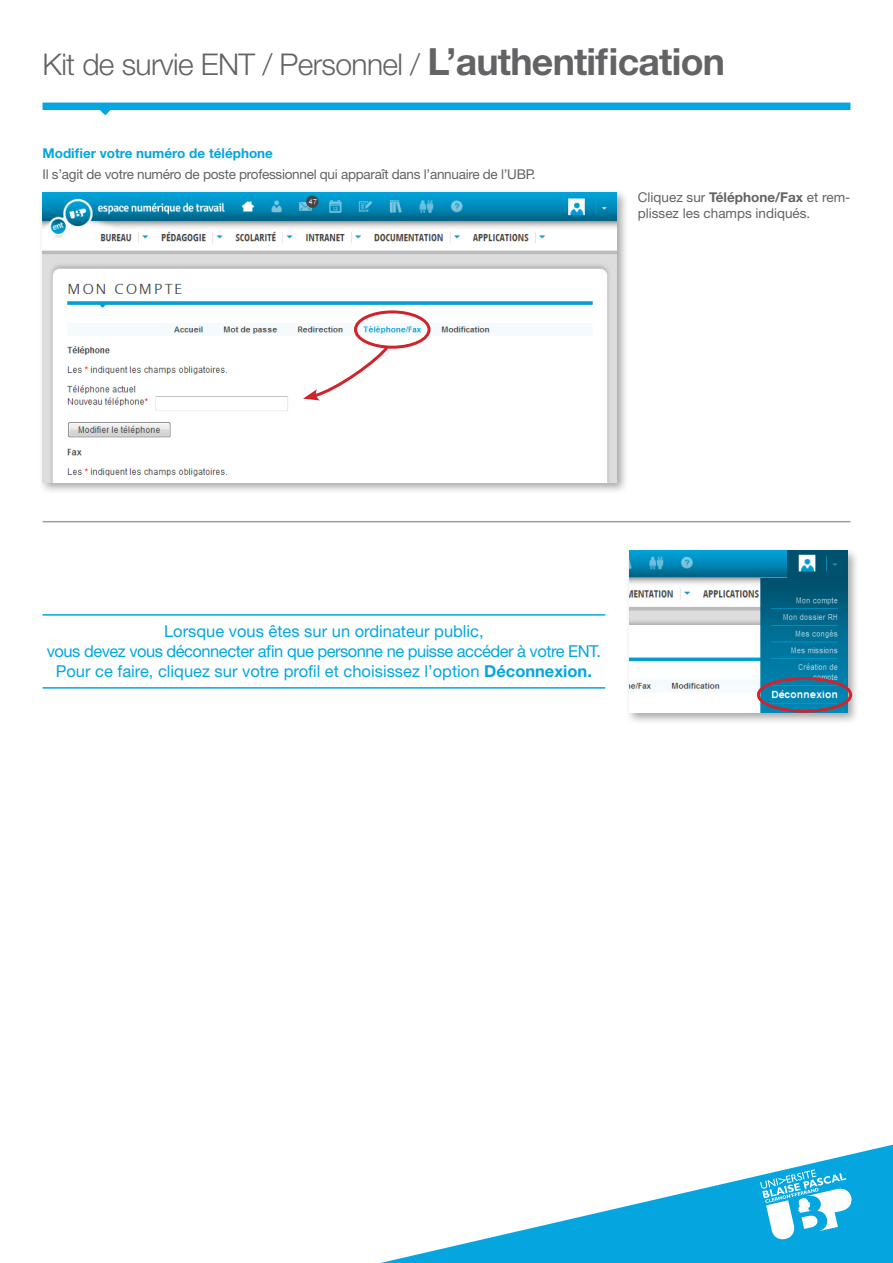
<style>
.page{position:relative;width:893px;height:1263px;background:#fff}
.page>*{position:absolute;margin:0;border:0;box-sizing:border-box;transform-origin:0 0}
.t1{font:300 30px "Helvetica Neue LT Std";letter-spacing:-.02em;color:#636366}
.t2{font:16.5px/19.8px "Helvetica Neue LT Std";letter-spacing:-.03em;color:#05a6e0;text-align:center}
.t3{font:16.5px "Helvetica Neue LT Std";color:#05a6e0}
.t4{font:13.5px "Helvetica Neue LT Std";letter-spacing:-.02em;color:#636366}
.t5{font:13.5px/16.2px "Helvetica Neue LT Std";color:#636366}
.t6{font:700 13.5px "Helvetica Neue LT Std";color:#05a6e0}
.s1{font-weight:700;font-size:37.5px}
.s2{font-weight:700}
</style>
<div class="page">
<div style="left:43px;top:103px;width:807px;height:7px;background:#05a6e0"></div>
<svg style="left:97px;top:110px;width:16px;height:5px"></svg>
<svg style="left:380px;top:1145px;width:513px;height:118px"></svg>
<svg style="left:760px;top:1169px;width:91px;height:70px"></svg>
<hr style="left:43px;top:614px;width:562px;height:2px;background:#05a6e0">
<hr style="left:43px;top:687px;width:562px;height:2px;background:#05a6e0">
<div style="left:625px;top:547px;width:235px;height:178px;background:#231f20;opacity:.4"></div>
<img style="left:629px;top:551px;width:218px;height:162px">
<div style="left:757px;top:677px;width:95px;height:36px;border:3px solid #d1232a;border-radius:50%"></div>
<div style="left:39px;top:188px;width:590px;height:307px;background:#231f20;opacity:.4"></div>
<img style="left:43px;top:192px;width:574px;height:291px">
<div style="left:354px;top:310px;width:77px;height:39px;border:3px solid #d1232a;border-radius:50%"></div>
<svg style="left:303px;top:343px;width:88px;height:57px"></svg>
<hr style="left:43px;top:521px;width:807px;height:1px;background:#9d9fa2">
<h1 class="t1" style="left:43px;top:46px;width:684px">Kit de survie ENT / Personnel / <span class="s1">L’authentification</span></h1>
<p class="t6" style="left:43px;top:145px;width:232px">Modifier votre numéro de téléphone</p>
<p class="t4" style="left:43px;top:166px;width:494px">Il s’agit de votre numéro de poste professionnel qui apparaît dans l’annuaire de l’UBP.</p>
<p class="t5" style="left:638px;top:189px;width:214px">Cliquez sur <span class="s2">Téléphone/Fax</span> et rem&shy;plissez les champs indiqués.</p>
<p class="t2" style="left:47px;top:621px;width:556px">Lorsque vous êtes sur un ordinateur public,<br>vous devez vous déconnecter afin que personne ne puisse accéder à votre ENT.</p>
<p class="t3" style="left:56px;top:661px;width:538px">Pour ce faire, cliquez sur votre profil et choisissez l’option <span class="s2">Déconnexion.</span></p>
</div>
